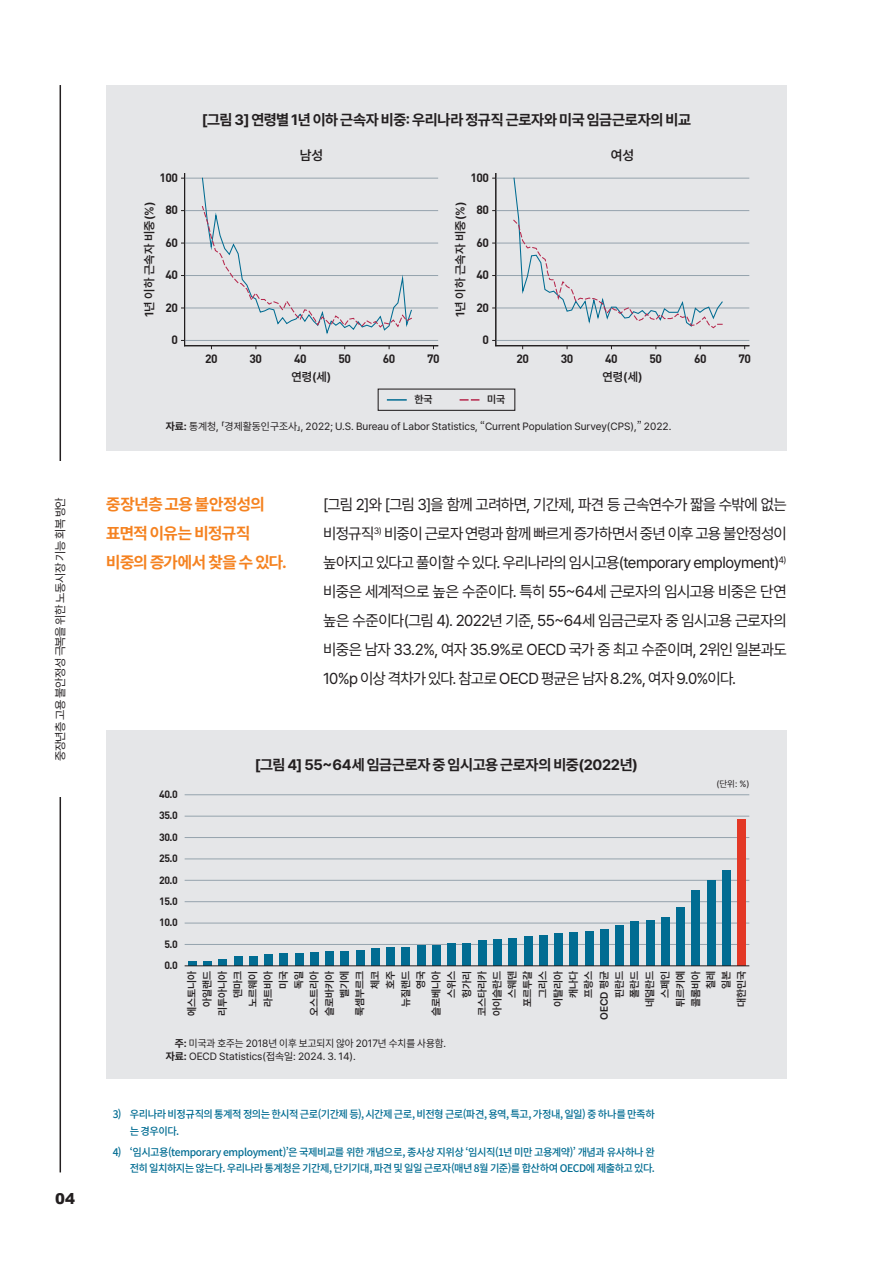
<style>
.page{position:relative;width:893px;height:1263px;background:#fff}
.page>*{position:absolute;margin:0;border:0;box-sizing:border-box;transform-origin:0 0}
.t1{font:700 16.5px/29px "Pretendard";letter-spacing:-.03em;color:#f58220}
.t2{font:15.75px/29px "Pretendard";letter-spacing:-.045em;color:#231f20;text-align:justify}
.t3{font:700 15px "Pretendard";letter-spacing:-.025em;color:#231f20}
.t4{font:900 15px "Arial";color:#231f20}
.t5{font:600 13.5px "Pretendard";color:#231f20}
.t6{font:700 12px "DIN Pro";letter-spacing:-.045em;color:#231f20}
.t7{font:600 12px "Pretendard";color:#231f20}
.t8{font:12px "Pretendard";letter-spacing:-.05em;color:#231f20}
.t9{font:500 10.5px/16.5px "Noto Sans CJ Kkr";letter-spacing:-.05em;color:#016c92}
.t10{font:10.5px/13.5px "Pretendard";color:#231f20}
.t11{font:600 10.5px/15.3px "Pretendard";color:#231f20;text-align:right}
.t12{font:700 10.5px/21.5px "DIN Pro";letter-spacing:-.045em;color:#231f20;text-align:center}
.t13{font:9px "Pretendard";color:#231f20}
.s1{font-weight:700}
.s2{font-family:"Noto Sans CJ Kkr"}
</style>
<div class="page">
<hr style="left:60px;top:85px;width:1px;height:1087px;background:#231f20">
<div style="left:106px;top:85px;width:681px;height:366px;background:#e5e6e8"></div>
<div style="left:378px;top:389px;width:137px;height:22px;border:1px solid #231f20"></div>
<svg style="left:388px;top:399px;width:18px;height:2px"></svg>
<svg style="left:460px;top:399px;width:19px;height:2px"></svg>
<hr style="left:185px;top:340px;width:253px;height:1px;background:#95a3ad">
<hr style="left:185px;top:308px;width:253px;height:1px;background:#95a3ad">
<hr style="left:185px;top:275px;width:253px;height:1px;background:#95a3ad">
<hr style="left:185px;top:243px;width:253px;height:1px;background:#95a3ad">
<hr style="left:185px;top:210px;width:253px;height:1px;background:#95a3ad">
<hr style="left:185px;top:178px;width:253px;height:1px;background:#95a3ad">
<hr style="left:184px;top:173px;width:1px;height:173px;background:#231f20">
<hr style="left:185px;top:345px;width:253px;height:1px;background:#231f20">
<hr style="left:496px;top:340px;width:253px;height:1px;background:#95a3ad">
<hr style="left:496px;top:308px;width:253px;height:1px;background:#95a3ad">
<hr style="left:496px;top:275px;width:253px;height:1px;background:#95a3ad">
<hr style="left:496px;top:243px;width:253px;height:1px;background:#95a3ad">
<hr style="left:496px;top:210px;width:253px;height:1px;background:#95a3ad">
<hr style="left:496px;top:178px;width:253px;height:1px;background:#95a3ad">
<hr style="left:495px;top:173px;width:1px;height:173px;background:#231f20">
<hr style="left:496px;top:345px;width:253px;height:1px;background:#231f20">
<svg style="left:201px;top:177px;width:212px;height:157px"></svg>
<svg style="left:512px;top:177px;width:212px;height:152px"></svg>
<div style="left:106px;top:730px;width:681px;height:349px;background:#e5e6e8"></div>
<hr style="left:185px;top:944px;width:564px;height:1px;background:#95a3ad">
<hr style="left:185px;top:923px;width:564px;height:1px;background:#95a3ad">
<hr style="left:185px;top:901px;width:564px;height:1px;background:#95a3ad">
<hr style="left:185px;top:880px;width:564px;height:1px;background:#95a3ad">
<hr style="left:185px;top:859px;width:564px;height:1px;background:#95a3ad">
<hr style="left:185px;top:837px;width:564px;height:1px;background:#95a3ad">
<hr style="left:185px;top:816px;width:564px;height:1px;background:#95a3ad">
<hr style="left:185px;top:794px;width:564px;height:1px;background:#95a3ad">
<div style="left:188px;top:961px;width:8px;height:5px;background:#016c92"></div>
<div style="left:203px;top:961px;width:9px;height:5px;background:#016c92"></div>
<div style="left:218px;top:960px;width:9px;height:6px;background:#016c92"></div>
<div style="left:234px;top:957px;width:8px;height:9px;background:#016c92"></div>
<div style="left:249px;top:956px;width:9px;height:10px;background:#016c92"></div>
<div style="left:264px;top:954px;width:9px;height:12px;background:#016c92"></div>
<div style="left:280px;top:953px;width:8px;height:13px;background:#016c92"></div>
<div style="left:295px;top:953px;width:8px;height:13px;background:#016c92"></div>
<div style="left:310px;top:952px;width:9px;height:14px;background:#016c92"></div>
<div style="left:325px;top:952px;width:9px;height:14px;background:#016c92"></div>
<div style="left:341px;top:952px;width:8px;height:14px;background:#016c92"></div>
<div style="left:356px;top:950px;width:8px;height:16px;background:#016c92"></div>
<div style="left:371px;top:948px;width:9px;height:18px;background:#016c92"></div>
<div style="left:386px;top:947px;width:9px;height:19px;background:#016c92"></div>
<div style="left:402px;top:947px;width:8px;height:19px;background:#016c92"></div>
<div style="left:417px;top:945px;width:8px;height:21px;background:#016c92"></div>
<div style="left:432px;top:945px;width:9px;height:21px;background:#016c92"></div>
<div style="left:447px;top:943px;width:9px;height:23px;background:#016c92"></div>
<div style="left:463px;top:943px;width:8px;height:23px;background:#016c92"></div>
<div style="left:478px;top:940px;width:8px;height:26px;background:#016c92"></div>
<div style="left:493px;top:939px;width:9px;height:27px;background:#016c92"></div>
<div style="left:508px;top:938px;width:9px;height:28px;background:#016c92"></div>
<div style="left:524px;top:936px;width:8px;height:30px;background:#016c92"></div>
<div style="left:539px;top:935px;width:9px;height:31px;background:#016c92"></div>
<div style="left:554px;top:933px;width:9px;height:33px;background:#016c92"></div>
<div style="left:570px;top:932px;width:8px;height:34px;background:#016c92"></div>
<div style="left:585px;top:931px;width:8px;height:35px;background:#016c92"></div>
<div style="left:600px;top:929px;width:9px;height:37px;background:#016c92"></div>
<div style="left:615px;top:925px;width:9px;height:41px;background:#016c92"></div>
<div style="left:631px;top:921px;width:8px;height:45px;background:#016c92"></div>
<div style="left:646px;top:921px;width:8px;height:45px;background:#016c92"></div>
<div style="left:661px;top:917px;width:9px;height:49px;background:#016c92"></div>
<div style="left:676px;top:907px;width:9px;height:59px;background:#016c92"></div>
<div style="left:692px;top:891px;width:8px;height:75px;background:#016c92"></div>
<div style="left:707px;top:880px;width:8px;height:86px;background:#016c92"></div>
<div style="left:722px;top:870px;width:9px;height:96px;background:#016c92"></div>
<div style="left:737px;top:819px;width:9px;height:147px;background:#e33826"></div>
<hr style="left:185px;top:965px;width:564px;height:1px;background:#231f20">
<p class="t8" style="left:52px;top:761px;width:266px;rotate:-90deg">중장년층 고용 불안정성 극복을 위한 노동시장 기능 회복 방안</p>
<p class="t4" style="left:55px;top:1187px;width:21px">04</p>
<p class="t3" style="left:202px;top:108px;width:490px">[그림 3] 연령별 1년 이하 근속자 비중: 우리나라 정규직 근로자와 미국 임금근로자의 비교</p>
<p class="t6" style="left:159px;top:169px;width:20px">100</p>
<p class="t6" style="left:165px;top:202px;width:14px">80</p>
<p class="t6" style="left:165px;top:234px;width:14px">60</p>
<p class="t6" style="left:165px;top:267px;width:14px">40</p>
<p class="t6" style="left:165px;top:299px;width:14px">20</p>
<p class="t6" style="left:171px;top:332px;width:8px">0</p>
<p class="t7" style="left:140px;top:317px;width:117px;rotate:-90deg">1년 이하 근속자 비중(%)</p>
<p class="t5" style="left:300px;top:145px;width:25px">남성</p>
<p class="t6" style="left:205px;top:350px;width:14px">20</p>
<p class="t6" style="left:250px;top:350px;width:14px">30</p>
<p class="t6" style="left:294px;top:350px;width:14px">40</p>
<p class="t6" style="left:338px;top:350px;width:14px">50</p>
<p class="t6" style="left:383px;top:350px;width:14px">60</p>
<p class="t6" style="left:427px;top:350px;width:14px">70</p>
<p class="t7" style="left:291px;top:368px;width:42px">연령(세)</p>
<p class="t6" style="left:471px;top:169px;width:20px">100</p>
<p class="t6" style="left:477px;top:202px;width:14px">80</p>
<p class="t6" style="left:477px;top:234px;width:14px">60</p>
<p class="t6" style="left:477px;top:267px;width:14px">40</p>
<p class="t6" style="left:477px;top:299px;width:14px">20</p>
<p class="t6" style="left:482px;top:332px;width:8px">0</p>
<p class="t7" style="left:452px;top:317px;width:117px;rotate:-90deg">1년 이하 근속자 비중(%)</p>
<p class="t11" style="left:414px;top:391px;width:20px">한국</p>
<p class="t11" style="left:487px;top:391px;width:20px">미국</p>
<p class="t5" style="left:611px;top:145px;width:25px">여성</p>
<p class="t6" style="left:516px;top:350px;width:14px">20</p>
<p class="t6" style="left:561px;top:350px;width:14px">30</p>
<p class="t6" style="left:605px;top:350px;width:14px">40</p>
<p class="t6" style="left:650px;top:350px;width:14px">50</p>
<p class="t6" style="left:694px;top:350px;width:14px">60</p>
<p class="t6" style="left:738px;top:350px;width:14px">70</p>
<p class="t7" style="left:602px;top:368px;width:42px">연령(세)</p>
<p class="t10" style="left:166px;top:419px;width:507px"><span class="s1">자료:</span> 통계청, 「경제활동인구조사」, 2022; U.S. Bureau of Labor Statistics, <span class="s2">“</span>Current Population Survey(CPS),<span class="s2">”</span> 2022.</p>
<p class="t1" style="left:106px;top:489px;width:182px">중장년층 고용 불안정성의 표면적 이유는 비정규직 비중의 증가에서 찾을 수 있다.</p>
<p class="t2" style="left:323px;top:489px;width:465px">[그림 2]와 [그림 3]을 함께 고려하면, 기간제, 파견 등 근속연수가 짧을 수밖에 없는 비정규직<sup>3)</sup> 비중이 근로자 연령과 함께 빠르게 증가하면서 중년 이후 고용 불안정성이 높아지고 있다고 풀이할 수 있다. 우리나라의 임시고용(temporary employment)<sup>4) </sup>비중은 세계적으로 높은 수준이다. 특히 55~64세 근로자의 임시고용 비중은 단연 높은 수준이다(그림 4). 2022년 기준, 55~64세 임금근로자 중 임시고용 근로자의 비중은 남자 33.2%, 여자 35.9%로 OECD 국가 중 최고 수준이며, 2위인 일본과도 10%p 이상 격차가 있다. 참고로 OECD 평균은 남자 8.2%, 여자 9.0%이다.</p>
<p class="t12" style="left:159px;top:783px;width:20px">40.0<br>35.0<br>30.0<br>25.0<br>20.0<br>15.0<br>10.0<br>5.0<br>0.0</p>
<p class="t3" style="left:255px;top:754px;width:385px">[그림 4] 55~64세 임금근로자 중 임시고용 근로자의 비중(2022년)</p>
<p class="t13" style="left:716px;top:777px;width:35px">(단위: %)</p>
<p class="t11" style="left:184px;top:1020px;width:51px;rotate:-90deg">에스토니아 아일랜드 리투아니아 덴마크 노르웨이 라트비아 미국<br>독일 오스트리아 슬로바키아 벨기에 룩셈부르크 체코<br>호주 뉴질랜드 영국 슬로베니아 스위스 헝가리 코스타리카 아이슬란드 스웨덴 포르투갈 그리스 이탈리아 캐나다 프랑스<br>OECD 평균 핀란드 폴란드 네덜란드 스페인 튀르키예 콜롬비아 칠레<br>일본 대한민국</p>
<p class="t10" style="left:166px;top:1036px;width:282px;text-indent:9px"><span class="s1">주:</span> 미국과 호주는 2018년 이후 보고되지 않아 2017년 수치를 사용함. <span class="s1">자료:</span> OECD Statistics(접속일: 2024. 3. 14).</p>
<p class="t9" style="left:130px;top:1106px;width:527px;text-indent:-17px">3) 우리나라 비정규직의 통계적 정의는 한시적 근로(기간제 등), 시간제 근로, 비전형 근로(파견, 용역, 특고, 가정내, 일일) 중 하나를 만족하 는 경우이다.</p>
<p class="t9" style="left:113px;top:1144px;width:544px;text-align:right">4) ‘임시고용(temporary employment)’은 국제비교를 위한 개념으로, 종사상 지위상 ‘임시직(1년 미만 고용계약)’ 개념과 유사하나 완 전히 일치하지는 않는다. 우리나라 통계청은 기간제, 단기기대, 파견 및 일일 근로자(매년 8월 기준)를 합산하여 OECD에 제출하고 있다.</p>
</div>
